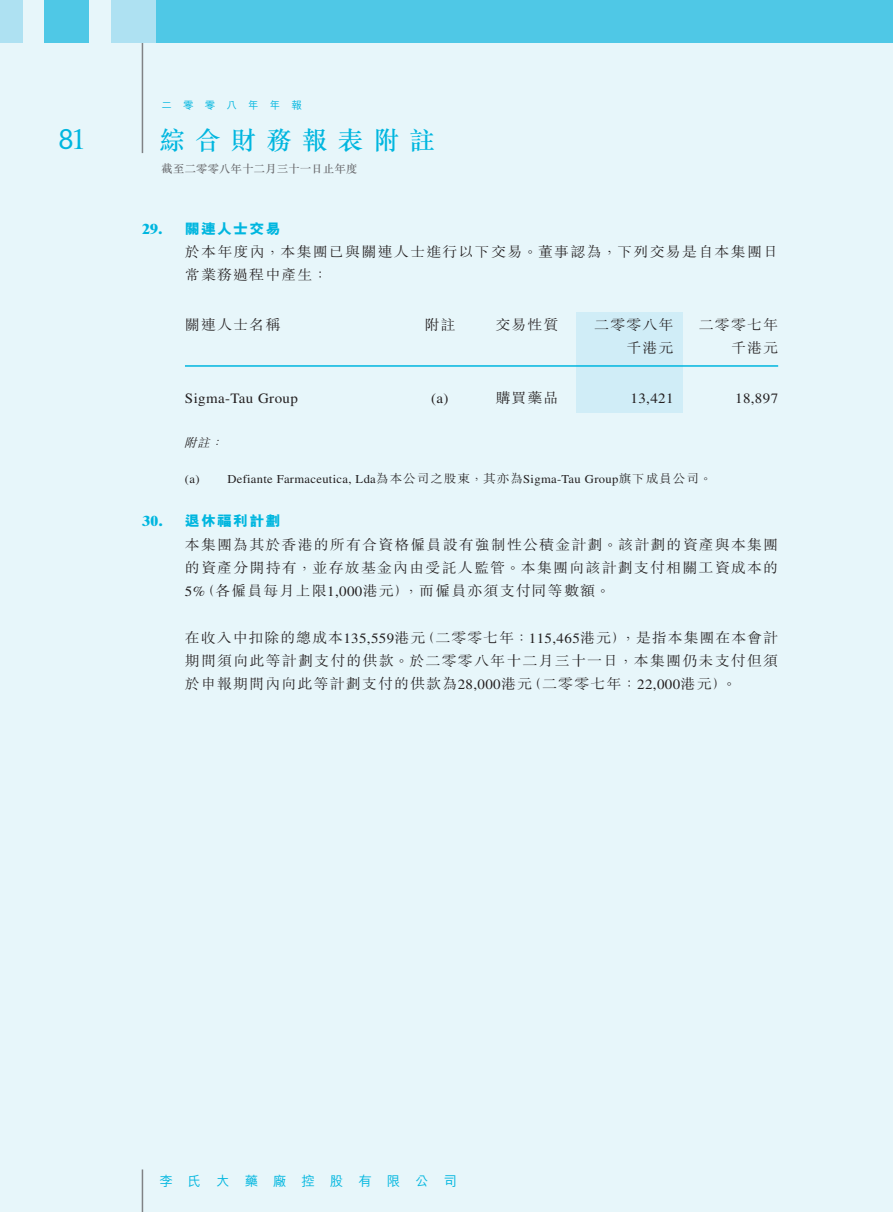
<style>
.page{position:relative;width:893px;height:1212px;background:#e7f6fa}
.page>*{position:absolute;margin:0;border:0;box-sizing:border-box;transform-origin:0 0}
.t1{font:25.5px "M Sung HK Medium B5 pc H";letter-spacing:.4em;color:#00b6df}
.t2{font:25.5px "Penumbra Serif Std";color:#00b6df}
.t3{font:14.25px/23.2px "M Sung HK Light B5 pc H";letter-spacing:.08em;color:#231f20;text-align:justify;scale:1.05 1}
.t4{font:14.25px "Times LT Std";letter-spacing:.025em;color:#231f20;scale:1.05 1}
.t5{font:14.25px "M Hei HK Xbold B5 pc H";letter-spacing:.075em;color:#00b6df;scale:1.05 1}
.t6{font:13.5px "M Hei HK Medium B5 pc H";letter-spacing:1.105em;color:#00b6df}
.t7{font:12px "Times LT Std";letter-spacing:.025em;color:#231f20;scale:1.05 1}
.t8{font:italic 12px "M Sung HK Light B5 pc H";color:#231f20;scale:1.05 1}
.t9{font:11.25px "M Sung HK Medium B5 pc H";letter-spacing:.025em;color:#6c6d70}
.t10{font:10.5px "M Hei HK Medium B5 pc H";letter-spacing:1.06em;color:#00b6df}
.s1{font-family:"Times LT Std";font-weight:800}
.s2{font-family:"M Sung HK Light B5 pc H"}
.s3{font-family:"Times LT Std"}
</style>
<div class="page">
<hr style="left:142px;top:0;width:1px;height:153px;background:#808285">
<div style="left:156px;top:0;width:737px;height:43px;background:#4fc8e6"></div>
<div style="left:112px;top:0;width:44px;height:43px;background:#aee1f2"></div>
<div style="left:45px;top:0;width:44px;height:43px;background:#4fc8e6"></div>
<div style="left:0;top:0;width:22px;height:43px;background:#aee1f2"></div>
<hr style="left:142px;top:1169px;width:1px;height:43px;background:#808285">
<div style="left:576px;top:313px;width:106px;height:100px;background:#d0edf7"></div>
<hr style="left:185px;top:365px;width:593px;height:2px;background:#00b6df">
<h1 class="t2" style="left:58px;top:125px;width:27px">81</h1>
<p class="t10" style="left:162px;top:101px;width:142px">二零零八年年報</p>
<h1 class="t1" style="left:159px;top:131px;width:277px">綜合財務報表附註</h1>
<p class="t9" style="left:162px;top:164px;width:197px">截至二零零八年十二月三十一日止年度</p>
<p class="t5" style="left:142px;top:223px;width:133px"><span class="s1">29.</span> 關連人士交易</p>
<p class="t3" style="left:185px;top:242px;width:566px">於本年度內，本集團已與關連人士進行以下交易。董事認為，下列交易是自本集團日常業務過程中產生：</p>
<p class="t3" style="left:185px;top:315px;width:92px">關連人士名稱</p>
<p class="t3" style="left:424px;top:315px;width:31px">附註</p>
<p class="t3" style="left:495px;top:315px;width:62px">交易性質</p>
<p class="t3" style="left:594px;top:315px;width:77px">二零零八年</p>
<p class="t3" style="left:699px;top:315px;width:77px">二零零七年</p>
<p class="t3" style="left:626px;top:338px;width:46px">千港元</p>
<p class="t3" style="left:731px;top:338px;width:46px">千港元</p>
<p class="t4" style="left:185px;top:393px;width:109px">Sigma-Tau Group</p>
<p class="t4" style="left:431px;top:393px;width:18px">(a)</p>
<p class="t3" style="left:495px;top:388px;width:62px">購買藥品</p>
<p class="t4" style="left:631px;top:393px;width:42px">13,421</p>
<p class="t4" style="left:735px;top:393px;width:42px">18,897</p>
<p class="t8" style="left:184px;top:438px;width:42px">附註：</p>
<p class="t7" style="left:185px;top:475px;width:503px">(a) Defiante Farmaceutica, Lda<span class="s2">為本公司之股東，其亦為</span>Sigma-Tau Group<span class="s2">旗下成員公司。</span></p>
<p class="t5" style="left:142px;top:516px;width:133px"><span class="s1">30.</span> 退休福利計劃</p>
<p class="t3" style="left:185px;top:535px;width:566px">本集團為其於香港的所有合資格僱員設有強制性公積金計劃。該計劃的資產與本集團的資產分開持有，並存放基金內由受託人監管。本集團向該計劃支付相關工資成本的<span class="s3">5%</span>（各僱員每月上限<span class="s3">1,000</span>港元），而僱員亦須支付同等數額。</p>
<p class="t3" style="left:185px;top:628px;width:566px">在收入中扣除的總成本<span class="s3">135,559</span>港元（二零零七年：<span class="s3">115,465</span>港元），是指本集團在本會計期間須向此等計劃支付的供款。於二零零八年十二月三十一日，本集團仍未支付但須於申報期間內向此等計劃支付的供款為<span class="s3">28,000</span>港元（二零零七年：<span class="s3">22,000</span>港元）。</p>
<p class="t6" style="left:159px;top:1175px;width:299px">李氏大藥廠控股有限公司</p>
</div>
